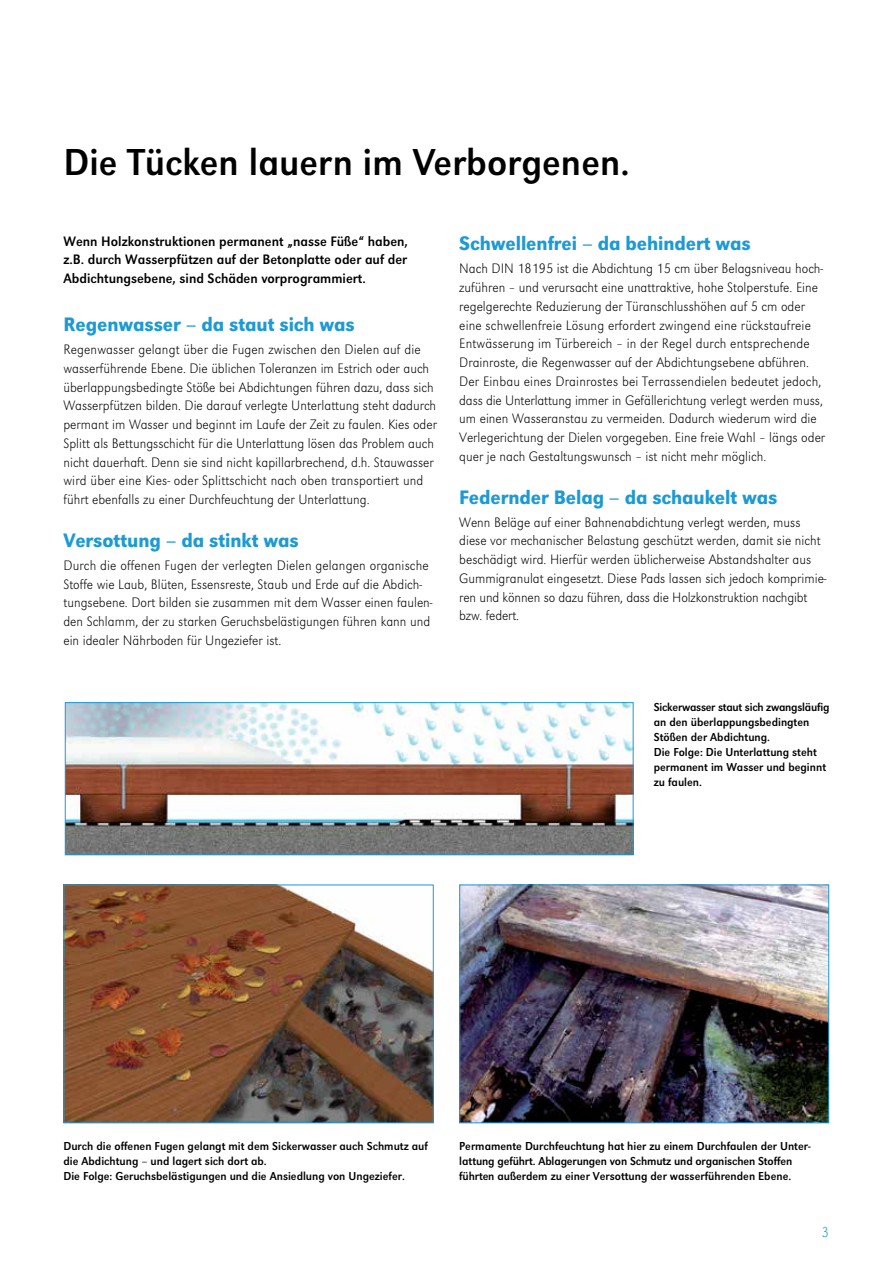
<style>
.page{position:relative;width:893px;height:1263px;background:#fff}
.page>*{position:absolute;margin:0;border:0;box-sizing:border-box;transform-origin:0 0}
.t1{font:39px "URW Grotesk T Regu Narr";color:#000}
.t2{font:20.25px "URW Grotesk T Medi Narr";letter-spacing:-.005em;color:#1c9ad6}
.t3{font:15px "URW Grotesk T Extr Ligh Narr";color:#1c9ad6}
.t4{font:14.25px/18.8px "URW Grotesk T Extr Ligh Narr";color:#000}
.t5{font:14.25px/18.8px "URW Grotesk T Regu Narr";color:#000;text-align:justify}
.t6{font:12px/15px "URW Grotesk T Regu Narr";color:#000}
</style>
<div class="page">
<img style="left:67px;top:704px;width:565px;height:149px">
<div style="left:65px;top:702px;width:569px;height:153px;border:1px solid #1c9ad6"></div>
<img style="left:65px;top:886px;width:367px;height:235px">
<div style="left:63px;top:884px;width:371px;height:239px;border:1px solid #1c9ad6"></div>
<img style="left:461px;top:886px;width:366px;height:235px">
<div style="left:459px;top:884px;width:370px;height:239px;border:1px solid #1c9ad6"></div>
<h1 class="t1" style="left:63px;top:139px;width:568px">Die Tücken lauern im Verborgenen.</h1>
<p class="t5" style="left:63px;top:231px;width:346px">Wenn Holzkonstruktionen permanent „nasse Füße“ haben, z.B. durch Wasserpfützen auf der Betonplatte oder auf der Abdichtungsebene, sind Schäden vorprogrammiert.</p>
<h2 class="t2" style="left:63px;top:313px;width:293px">Regenwasser – da staut sich was</h2>
<p class="t4" style="left:63px;top:340px;width:375px">Regenwasser gelangt über die Fugen zwischen den Dielen auf die wasserführende Ebene. Die üblichen Toleranzen im Estrich oder auch überlappungsbedingte Stöße bei Abdichtungen führen dazu, dass sich Wasserpfützen bilden. Die darauf verlegte Unterlattung steht dadurch permant im Wasser und beginnt im Laufe der Zeit zu faulen. Kies oder Splitt als Bettungsschicht für die Unterlattung lösen das Problem auch nicht dauerhaft. Denn sie sind nicht kapillarbrechend, d.h. Stauwasser wird über eine Kies- oder Splittschicht nach oben transportiert und führt ebenfalls zu einer Durchfeuchtung der Unterlattung.</p>
<h2 class="t2" style="left:63px;top:529px;width:237px">Versottung – da stinkt was</h2>
<p class="t4" style="left:63px;top:556px;width:371px">Durch die offenen Fugen der verlegten Dielen gelangen organische Stoffe wie Laub, Blüten, Essensreste, Staub und Erde auf die Abdich&shy;tungsebene. Dort bilden sie zusammen mit dem Wasser einen faulen&shy;den Schlamm, der zu starken Geruchsbelästigungen führen kann und ein idealer Nährboden für Ungeziefer ist.</p>
<h2 class="t2" style="left:459px;top:232px;width:293px">Schwellenfrei – da behindert was</h2>
<p class="t4" style="left:459px;top:259px;width:367px">Nach DIN 18195 ist die Abdichtung 15 cm über Belagsniveau hoch&shy;zuführen – und verursacht eine unattraktive, hohe Stolperstufe. Eine regelgerechte Reduzierung der Türanschlusshöhen auf 5 cm oder eine schwellenfreie Lösung erfordert zwingend eine rückstaufreie Entwässerung im Türbereich – in der Regel durch entsprechende Drainroste, die Regenwasser auf der Abdichtungsebene abführen.<br>Der Einbau eines Drainrostes bei Terrassendielen bedeutet jedoch, dass die Unterlattung immer in Gefällerichtung verlegt werden muss, um einen Wasseranstau zu vermeiden. Dadurch wiederum wird die Verlegerichtung der Dielen vorgegeben. Eine freie Wahl – längs oder quer je nach Gestaltungswunsch – ist nicht mehr möglich.</p>
<h2 class="t2" style="left:459px;top:485px;width:320px">Federnder Belag – da schaukelt was</h2>
<p class="t4" style="left:459px;top:512px;width:369px">Wenn Beläge auf einer Bahnenabdichtung verlegt werden, muss diese vor mechanischer Belastung geschützt werden, damit sie nicht beschädigt wird. Hierfür werden üblicherweise Abstandshalter aus Gummigranulat eingesetzt. Diese Pads lassen sich jedoch komprimie&shy;ren und können so dazu führen, dass die Holzkonstruktion nachgibt bzw. federt.</p>
<p class="t6" style="left:654px;top:700px;width:177px">Sickerwasser staut sich zwangsläufig an den überlappungsbedingten<br>Stößen der Abdichtung.<br>Die Folge: Die Unterlattung steht permanent im Wasser und beginnt zu faulen.</p>
<p class="t6" style="left:63px;top:1139px;width:366px">Durch die offenen Fugen gelangt mit dem Sickerwasser auch Schmutz auf die Abdichtung – und lagert sich dort ab.<br>Die Folge: Geruchsbelästigungen und die Ansiedlung von Ungeziefer.</p>
<p class="t6" style="left:459px;top:1139px;width:353px">Permamente Durchfeuchtung hat hier zu einem Durchfaulen der Unter&shy;lattung geführt. Ablagerungen von Schmutz und organischen Stoffen führten außerdem zu einer Versottung der wasserführenden Ebene.</p>
<p class="t3" style="left:822px;top:1223px;width:9px">3</p>
</div>
